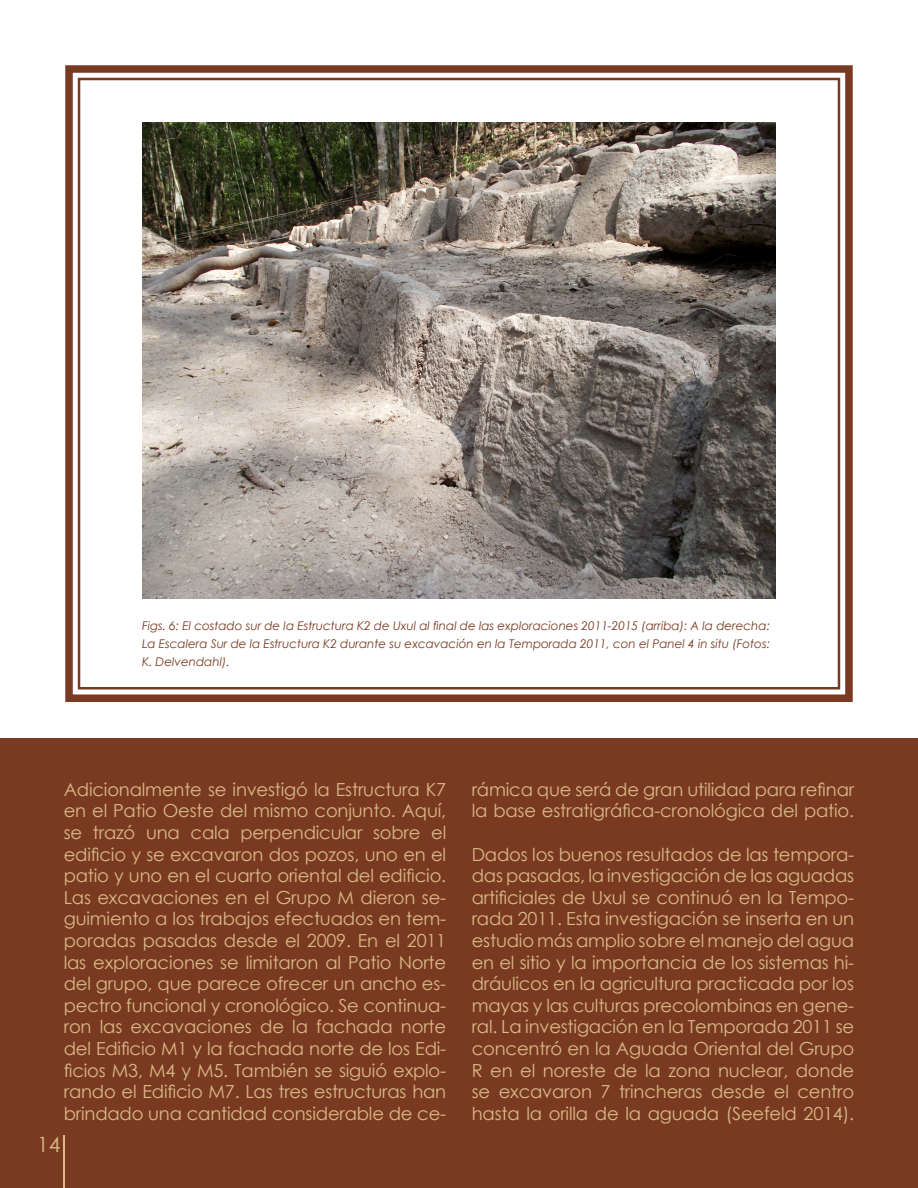
<style>
.page{position:relative;width:918px;height:1188px;background:#fff}
.page>*{position:absolute;margin:0;border:0;box-sizing:border-box;transform-origin:0 0}
.t1{font:21px "Century Gothic";color:#d9ba87}
.t2{font:18px/21.6px "Century Gothic";letter-spacing:-.01em;color:#d9ba87;text-align:justify}
.t3{font:italic 12px/18px "Century Gothic";letter-spacing:-.005em;color:#7a3a21;text-align:justify}
</style>
<div class="page">
<svg style="left:65px;top:65px;width:788px;height:637px"></svg>
<div style="left:78px;top:78px;width:762px;height:612px;border:3px solid #7a3a21"></div>
<div style="left:0;top:738px;width:918px;height:450px;background:#7a3a21"></div>
<hr style="left:64px;top:1135px;width:1px;height:53px;background:#d9ba87">
<p class="t3" style="left:142px;top:616px;width:629px">Figs. 6: El costado sur de la Estructura K2 de Uxul al final de las exploraciones 2011-2015 (arriba): A la derecha:<br>La Escalera Sur de la Estructura K2 durante su excavación en la Temporada 2011, con el Panel 4 in situ (Fotos:<br>K. Delvendahl).</p>
<p class="t2" style="left:64px;top:778px;width:384px">Adicionalmente se investigó la Estructura K7 en el Patio Oeste del mismo conjunto. Aquí, se trazó una cala perpendicular sobre el edificio y se excavaron dos pozos, uno en el patio y uno en el cuarto oriental del edificio.</p>
<p class="t2" style="left:64px;top:886px;width:384px">Las excavaciones en el Grupo M dieron se&shy;guimiento a los trabajos efectuados en tem&shy;poradas pasadas desde el 2009. En el 2011 las exploraciones se limitaron al Patio Norte del grupo, que parece ofrecer un ancho es&shy;pectro funcional y cronológico. Se continua&shy;ron las excavaciones de la fachada norte del Edificio M1 y la fachada norte de los Edi&shy;ficios M3, M4 y M5. También se siguió explo&shy;rando el Edificio M7. Las tres estructuras han brindado una cantidad considerable de ce-</p>
<p class="t1" style="left:37px;top:1130px;width:25px">14</p>
<p class="t2" style="left:472px;top:778px;width:384px">rámica que será de gran utilidad para refinar la base estratigráfica-cronológica del patio.</p>
<p class="t2" style="left:472px;top:843px;width:384px">Dados los buenos resultados de las tempora&shy;das pasadas, la investigación de las aguadas artificiales de Uxul se continuó en la Tempo&shy;rada 2011. Esta investigación se inserta en un estudio más amplio sobre el manejo del agua en el sitio y la importancia de los sistemas hi&shy;dráulicos en la agricultura practicada por los mayas y las culturas precolombinas en gene&shy;ral. La investigación en la Temporada 2011 se concentró en la Aguada Oriental del Grupo R en el noreste de la zona nuclear, donde se excavaron 7 trincheras desde el centro hasta la orilla de la aguada (Seefeld 2014).</p>
</div>
